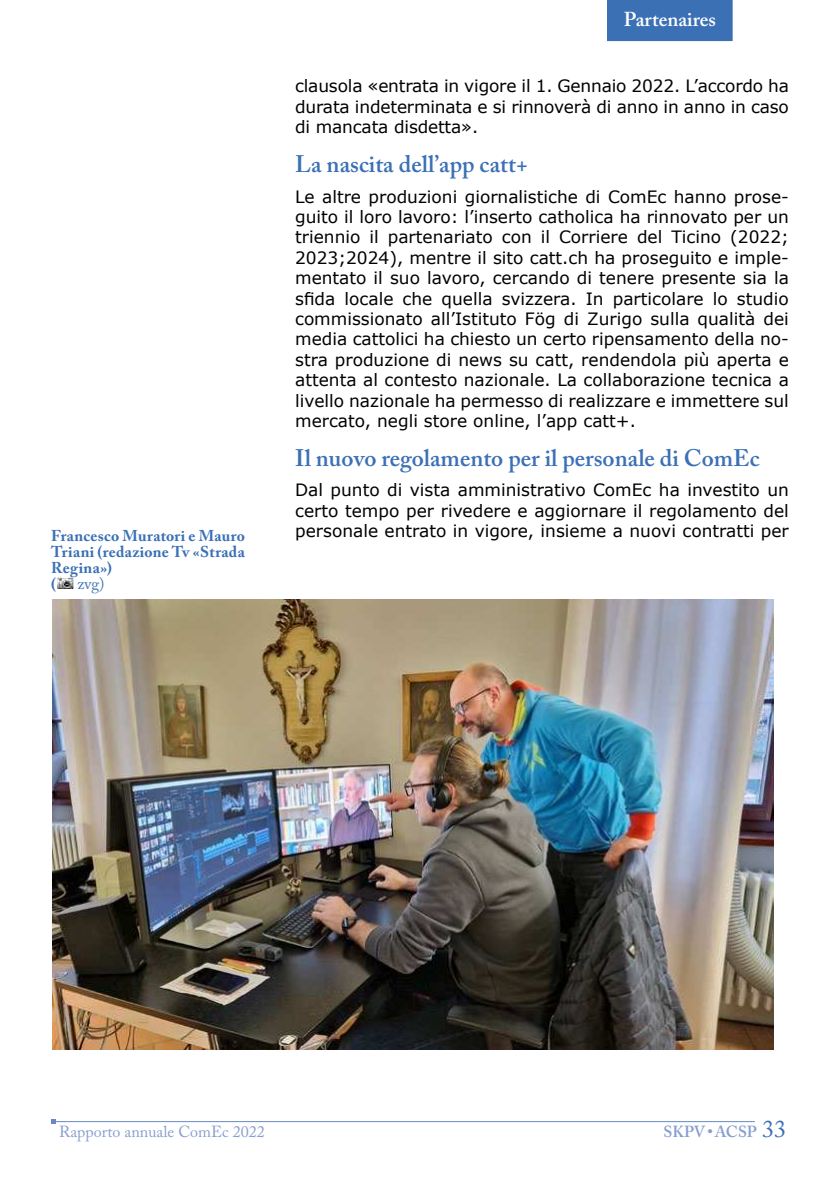
<style>
.page{position:relative;width:840px;height:1191px;background:#fff}
.page>*{position:absolute;margin:0;border:0;box-sizing:border-box;transform-origin:0 0}
.t1{font:600 23.8px "Adobe Caslon Pro";color:#3b70b5}
.t2{font:600 20px "Adobe Caslon Pro";color:#fff}
.t3{font:17px/20.4px "Verdana";color:#000;text-align:justify}
.t4{font:16px "Adobe Caslon Pro";color:#889ed0}
.t5{font:600 16px "Adobe Caslon Pro";color:#889ed0}
.t6{font:16px "Adobe Caslon Pro";color:#3b70b5}
.t7{font:700 15.6px/16px "Adobe Caslon Pro";letter-spacing:.02em;color:#3b70b5}
.s1{font-weight:400;font-size:24px;color:#3b70b5}
</style>
<div class="page">
<div style="left:607px;top:0;width:124px;height:41px;background:#3b70b5"></div>
<hr style="left:53px;top:1121px;width:701px;height:1px;background:#6989c4">
<svg style="left:51px;top:1119px;width:4px;height:4px"></svg>
<img style="left:53px;top:599px;width:720px;height:450px">
<img style="left:57px;top:577px;width:17px;height:12px">
<p class="t2" style="left:643px;top:7px;width:54px">ACSP</p>
<p class="t2" style="left:625px;top:7px;width:90px">Chro ique</p>
<p class="t2" style="left:642px;top:7px;width:56px">Divers</p>
<p class="t2" style="left:623px;top:7px;width:93px">Partenaires</p>
<p class="t3" style="left:295px;top:76px;width:495px">clausola «entrata in vigore il 1. Gennaio 2022. L’accordo ha durata indeterminata e si rinnoverà di anno in anno in caso di mancata disdetta».</p>
<h1 class="t1" style="left:295px;top:150px;width:234px">La nascita dell’app catt+</h1>
<p class="t3" style="left:295px;top:186px;width:495px">Le altre produzioni giornalistiche di ComEc hanno prose&shy;guito il loro lavoro: l’inserto catholica ha rinnovato per un triennio il partenariato con il Corriere del Ticino (2022; 2023;2024), mentre il sito catt.ch ha proseguito e imple&shy;mentato il suo lavoro, cercando di tenere presente sia la sfida locale che quella svizzera. In particolare lo studio commissionato all’Istituto Fög di Zurigo sulla qualità dei media cattolici ha chiesto un certo ripensamento della no&shy;stra produzione di news su catt, rendendola più aperta e attenta al contesto nazionale. La collaborazione tecnica a livello nazionale ha permesso di realizzare e immettere sul mercato, negli store online, l’app catt+.</p>
<h1 class="t1" style="left:295px;top:443px;width:466px">Il nuovo regolamento per il personale di ComEc</h1>
<p class="t3" style="left:295px;top:480px;width:495px">Dal punto di vista amministrativo ComEc ha investito un certo tempo per rivedere e aggiornare il regolamento del</p>
<p class="t7" style="left:51px;top:527px;width:195px">Francesco Muratori e Mauro</p>
<p class="t3" style="left:295px;top:521px;width:495px">personale entrato in vigore, insieme a nuovi contratti per</p>
<p class="t7" style="left:51px;top:543px;width:195px">Triani (redazione Tv «Strada<br>Regina»)<br>(</p>
<p class="t6" style="left:77px;top:574px;width:28px">zvg)</p>
<p class="t4" style="left:59px;top:1121px;width:207px">Rapporto annuale ComEc 2022</p>
<p class="t5" style="left:663px;top:1121px;width:124px">SKPV•ACSP <span class="s1">33</span></p>
</div>
